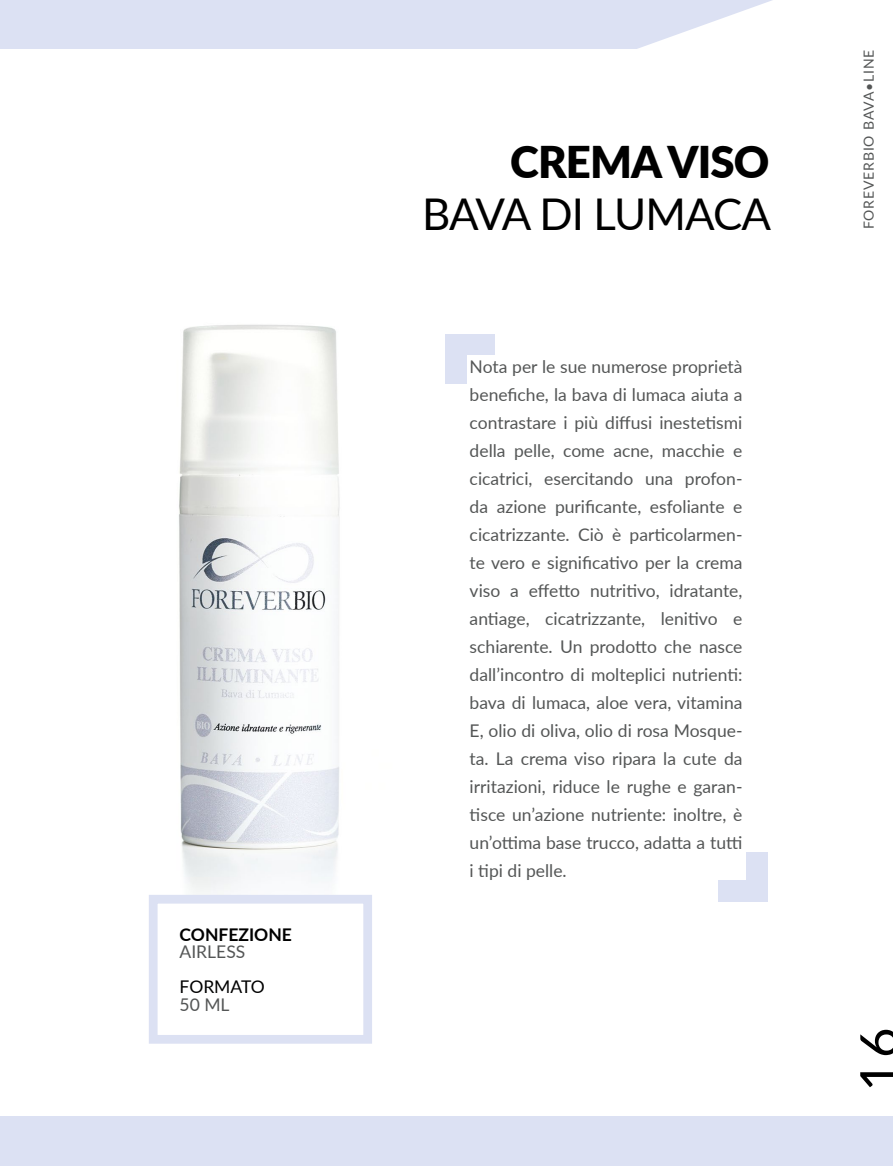
<style>
.page{position:relative;width:893px;height:1166px;background:#fff}
.page>*{position:absolute;margin:0;border:0;box-sizing:border-box;transform-origin:0 0}
.t1{font:52.5px "Lato";color:#000}
.t2{font:43.75px "Lato";letter-spacing:-.03em;color:#000}
.t3{font:900 43.75px "Lato";letter-spacing:-.02em;color:#000}
.t4{font:17.5px/28px "Lato";color:#545656;text-align:justify}
.t5{font:700 17.5px "Lato";color:#000}
.t6{font:17.5px "Lato";letter-spacing:-.005em;color:#000}
.t7{font:14px "Lato";letter-spacing:.06em;color:#545656}
</style>
<div class="page">
<svg style="left:0;top:0;width:772px;height:49px;background:#dfe3f4"></svg>
<div style="left:0;top:1116px;width:893px;height:50px;background:#dce1f3"></div>
<img style="left:179px;top:324px;width:161px;height:571px">
<div style="left:445px;top:334px;width:49px;height:49px;background:#dce1f3"></div>
<div style="left:467px;top:356px;width:93px;height:97px;background:#fff"></div>
<div style="left:718px;top:852px;width:49px;height:49px;background:#dce1f3"></div>
<div style="left:653px;top:789px;width:92px;height:91px;background:#fff"></div>
<div style="left:149px;top:895px;width:223px;height:148px;background:#fff;border:9px solid #dce1f3"></div>
<p class="t5" style="left:180px;top:921px;width:114px">CONFEZIONE</p>
<p class="t4" style="left:180px;top:937px;width:67px">AIRLESS</p>
<p class="t6" style="left:180px;top:974px;width:87px">FORMATO</p>
<p class="t4" style="left:180px;top:989px;width:51px">50 ML</p>
<h2 class="t3" style="left:510px;top:129px;width:261px">CREMA VISO</h2>
<h2 class="t2" style="left:422px;top:183px;width:350px">BAVA DI LUMACA</h2>
<p class="t4" style="left:470px;top:351px;width:274px">Nota per le sue numerose proprietà benefiche, la bava di lumaca aiuta a contrastare i più diffusi inestetismi della pelle, come acne, macchie e cicatrici, esercitando una profon&shy;da azione purificante, esfoliante e cicatrizzante. Ciò è particolarmen&shy;te vero e significativo per la crema viso a effetto nutritivo, idratante, antiage, cicatrizzante, lenitivo e schiarente. Un prodotto che nasce dall’incontro di molteplici nutrienti: bava di lumaca, aloe vera, vitamina E, olio di oliva, olio di rosa Mosque&shy;ta. La crema viso ripara la cute da irritazioni, riduce le rughe e garan&shy;tisce un’azione nutriente: inoltre, è un’ottima base trucco, adatta a tutti i tipi di pelle.</p>
<p class="t7" style="left:859px;top:229px;width:181px;rotate:-90deg">FOREVERBIO BAVA•LINE</p>
<h1 class="t1" style="left:841px;top:1091px;width:66px;rotate:-90deg">16</h1>
</div>
